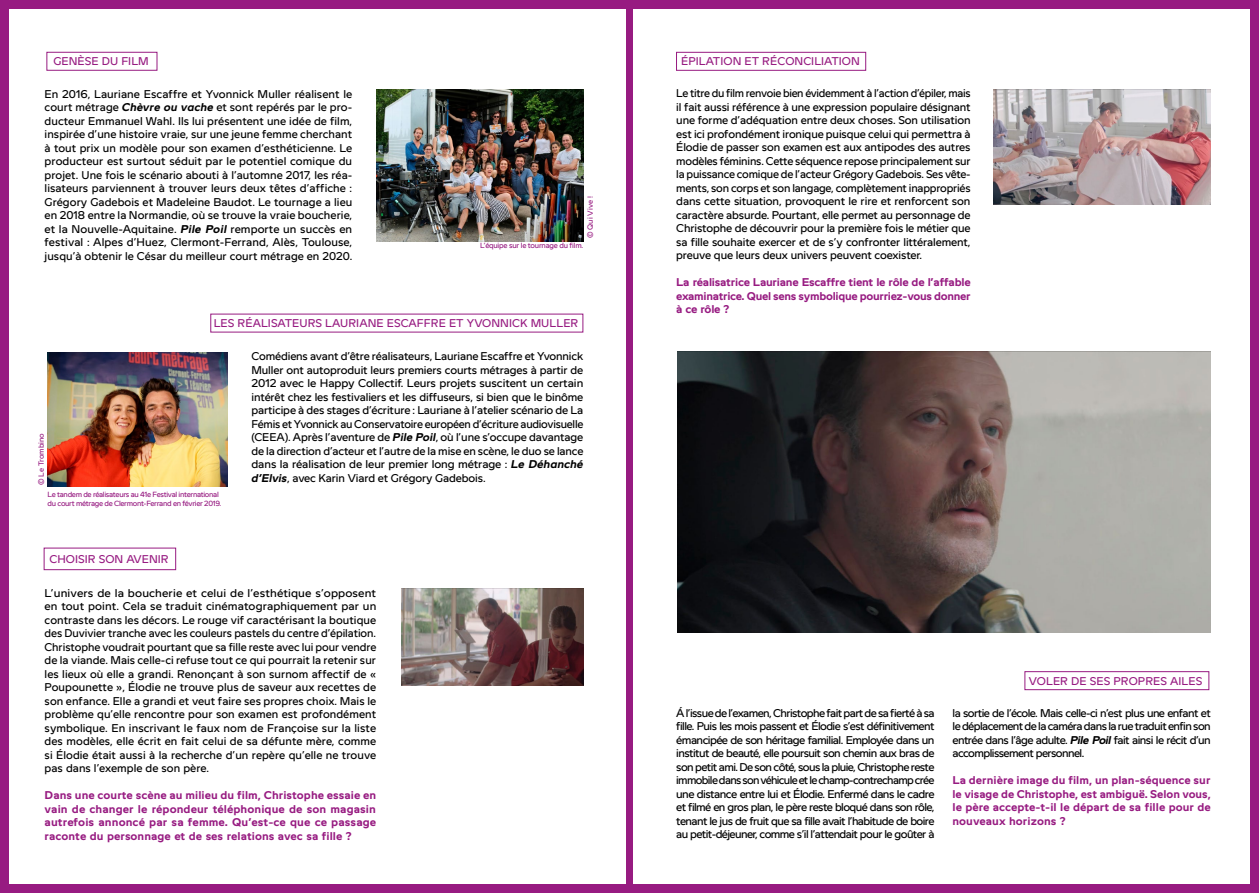
<style>
.page{position:relative;width:1259px;height:893px;background:#fff}
.page>*{position:absolute;margin:0;border:0;box-sizing:border-box;transform-origin:0 0}
.t1{font:11.25px/13.5px "Bobine";letter-spacing:-.01em;color:#000;text-align:justify}
.t2{font:11.25px/13.5px "Bobine";letter-spacing:-.01em;color:#000;text-align:justify;scale:1.04 1}
.t3{font:700 11.25px/13.5px "Bobine";letter-spacing:.005em;color:#971b81;text-align:justify}
.t4{font:11.25px "Bobine";letter-spacing:.005em;color:#971b81}
.t5{font:7.5px/9px "Bobine";letter-spacing:-.04em;color:#971b81}
.t6{font:7.5px "Bobine";letter-spacing:.005em;color:#971b81}
.s1{font-weight:700;font-style:italic}
</style>
<div class="page">
<div style="left:44px;top:548px;width:132px;height:22px;border:1px solid #971b81"></div>
<div style="left:46px;top:52px;width:111px;height:19px;border:1px solid #971b81"></div>
<div style="left:0;top:0;width:1259px;height:9px;background:#971b81"></div>
<div style="left:0;top:884px;width:1259px;height:9px;background:#971b81"></div>
<div style="left:626px;top:0;width:6px;height:893px;background:#971b81"></div>
<div style="left:0;top:0;width:9px;height:893px;background:#971b81"></div>
<div style="left:676px;top:52px;width:190px;height:19px;border:1px solid #971b81"></div>
<div style="left:1024px;top:671px;width:185px;height:19px;border:1px solid #971b81"></div>
<div style="left:1250px;top:0;width:9px;height:893px;background:#971b81"></div>
<img style="left:376px;top:90px;width:207px;height:151px">
<img style="left:48px;top:352px;width:180px;height:134px">
<img style="left:993px;top:90px;width:217px;height:115px">
<img style="left:677px;top:352px;width:533px;height:281px">
<img style="left:401px;top:589px;width:182px;height:96px">
<p class="t4" style="left:53px;top:55px;width:97px">GENÈSE DU FILM</p>
<p class="t1" style="left:45px;top:87px;width:309px">En 2016, Lauriane Escaffre et Yvonnick Muller réalisent le court métrage <span class="s1">Chèvre ou vache</span> et sont repérés par le pro&shy;ducteur Emmanuel Wahl. Ils lui présentent une idée de film, inspirée d’une histoire vraie, sur une jeune femme cherchant à tout prix un modèle pour son examen d’esthéticienne. Le producteur est surtout séduit par le potentiel comique du projet. Une fois le scénario abouti à l’automne 2017, les réa&shy;lisateurs parviennent à trouver leurs deux têtes d’affiche :<br>Grégory Gadebois et Madeleine Baudot. Le tournage a lieu en 2018 entre la Normandie, où se trouve la vraie boucherie, et la Nouvelle-Aquitaine. <span class="s1">Pile Poil</span> remporte un succès en festival : Alpes d’Huez, Clermont-Ferrand, Alès, Toulouse, jusqu’à obtenir le César du meilleur court métrage en 2020.</p>
<p class="t5" style="left:586px;top:238px;width:44px;rotate:-90deg">© Qui Vive !</p>
<p class="t5" style="left:480px;top:241px;width:105px">L’équipe sur le tournage du film.</p>
<p class="t6" style="left:37px;top:485px;width:54px;rotate:-90deg">© Le Trombino</p>
<p class="t4" style="left:214px;top:317px;width:366px">LES RÉALISATEURS LAURIANE ESCAFFRE ET YVONNICK MULLER</p>
<p class="t1" style="left:251px;top:350px;width:333px">Comédiens avant d’être réalisateurs, Lauriane Escaffre et Yvonnick Muller ont autoproduit leurs premiers courts métrages à partir de 2012 avec le Happy Collectif. Leurs projets suscitent un certain intérêt chez les festivaliers et les diffuseurs, si bien que le binôme participe à des stages d’écriture : Lauriane à l’atelier scénario de La Fémis et Yvonnick au Conservatoire européen d’écriture audiovisuelle (CEEA). Après l’aventure de <span class="s1">Pile Poil</span>, où l’une s’occupe davantage de la direction d’acteur et l’autre de la mise en scène, le duo se lance dans la réalisation de leur premier long métrage : <span class="s1">Le Déhanché d’Elvis</span>, avec Karin Viard et Grégory Gadebois.</p>
<p class="t5" style="left:48px;top:490px;width:175px">Le tandem de réalisateurs au 41e Festival international du court métrage de Clermont-Ferrand en février 2019.</p>
<p class="t4" style="left:49px;top:553px;width:121px">CHOISIR SON AVENIR</p>
<p class="t2" style="left:45px;top:586px;width:320px">L’univers de la boucherie et celui de l’esthétique s’opposent en tout point. Cela se traduit cinématographiquement par un contraste dans les décors. Le rouge vif caractérisant la boutique des Duvivier tranche avec les couleurs pastels du centre d’épilation.<br>Christophe voudrait pourtant que sa fille reste avec lui pour vendre de la viande. Mais celle-ci refuse tout ce qui pourrait la retenir sur les lieux où elle a grandi. Renonçant à son surnom affectif de « Poupounette », Élodie ne trouve plus de saveur aux recettes de son enfance. Elle a grandi et veut faire ses propres choix. Mais le problème qu’elle rencontre pour son examen est profondément symbolique. En inscrivant le faux nom de Françoise sur la liste des modèles, elle écrit en fait celui de sa défunte mère, comme si Élodie était aussi à la recherche d’un repère qu’elle ne trouve pas dans l’exemple de son père.</p>
<p class="t3" style="left:45px;top:789px;width:333px">Dans une courte scène au milieu du film, Christophe essaie en vain de changer le répondeur téléphonique de son magasin autrefois annoncé par sa femme. Qu’est-ce que ce passage raconte du personnage et de ses relations avec sa fille ?</p>
<p class="t4" style="left:681px;top:55px;width:180px">ÉPILATION ET RÉCONCILIATION</p>
<p class="t1" style="left:676px;top:87px;width:296px">Le titre du film renvoie bien évidemment à l’action d’épiler, mais il fait aussi référence à une expression populaire désignant une forme d’adéquation entre deux choses. Son utilisation est ici profondément ironique puisque celui qui permettra à Élodie de passer son examen est aux antipodes des autres modèles féminins. Cette séquence repose principalement sur la puissance comique de l’acteur Grégory Gadebois. Ses vête&shy;ments, son corps et son langage, complètement inappropriés dans cette situation, provoquent le rire et renforcent son caractère absurde. Pourtant, elle permet au personnage de Christophe de découvrir pour la première fois le métier que sa fille souhaite exercer et de s’y confronter littéralement, preuve que leurs deux univers peuvent coexister.</p>
<p class="t3" style="left:676px;top:276px;width:296px">La réalisatrice Lauriane Escaffre tient le rôle de l’affable examinatrice. Quel sens symbolique pourriez-vous donner à ce rôle ?</p>
<p class="t4" style="left:1029px;top:674px;width:175px">VOLER DE SES PROPRES AILES</p>
<p class="t1" style="left:676px;top:706px;width:260px">À l’issue de l’examen, Christophe fait part de sa fierté à sa fille. Puis les mois passent et Élodie s’est définitivement émancipée de son héritage familial. Employée dans un institut de beauté, elle poursuit son chemin aux bras de son petit ami. De son côté, sous la pluie, Christophe reste immobile dans son véhicule et le champ-contrechamp crée une distance entre lui et Élodie. Enfermé dans le cadre et filmé en gros plan, le père reste bloqué dans son rôle, tenant le jus de fruit que sa fille avait l’habitude de boire au petit-déjeuner, comme s’il l’attendait pour le goûter à</p>
<p class="t1" style="left:952px;top:706px;width:260px">la sortie de l’école. Mais celle-ci n’est plus une enfant et le déplacement de la caméra dans la rue traduit enfin son entrée dans l’âge adulte. <span class="s1">Pile Poil</span> fait ainsi le récit d’un accomplissement personnel.</p>
<p class="t3" style="left:952px;top:773px;width:260px">La dernière image du film, un plan-séquence sur le visage de Christophe, est ambiguë. Selon vous, le père accepte-t-il le départ de sa fille pour de nouveaux horizons ?</p>
</div>
